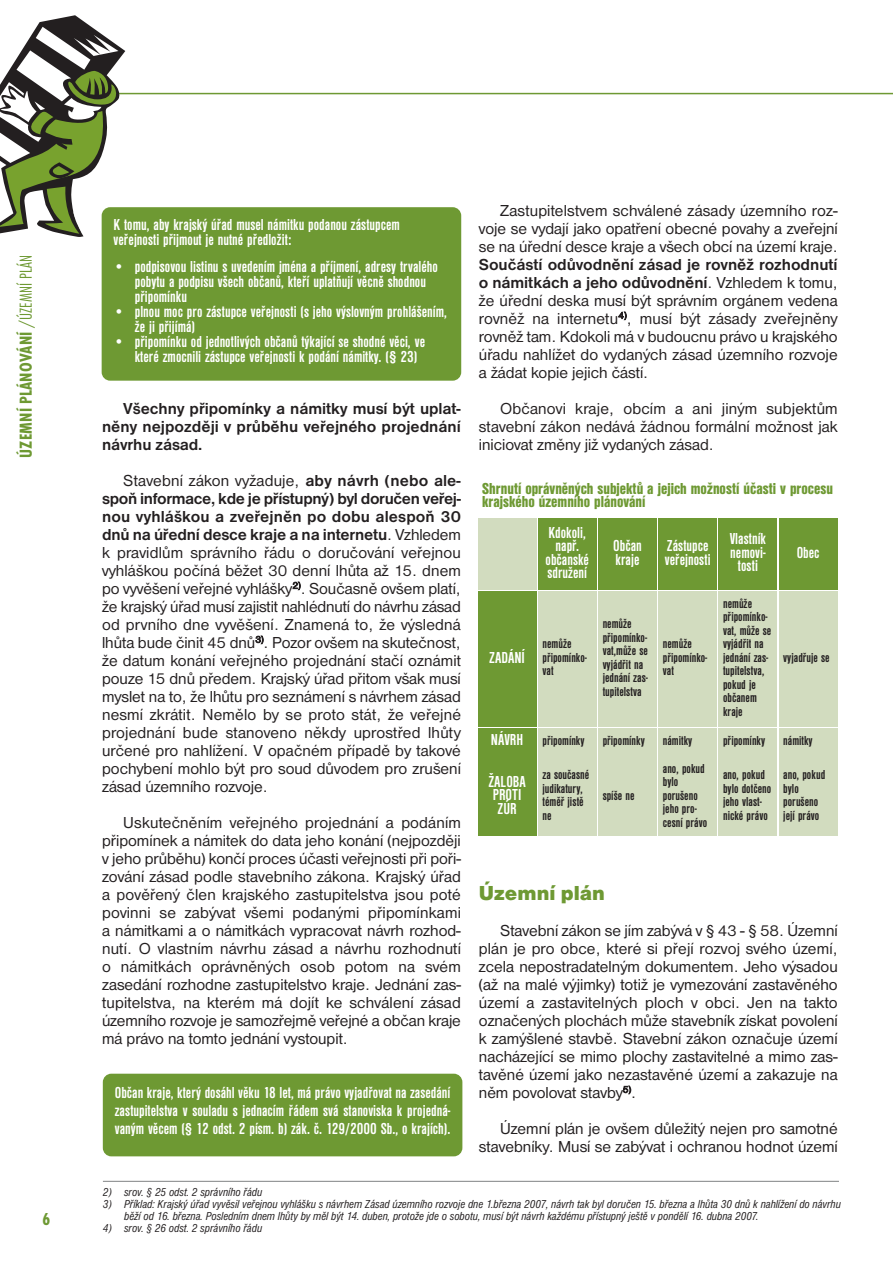
<style>
.page{position:relative;width:893px;height:1263px;background:#fff}
.page>*{position:absolute;margin:0;border:0;box-sizing:border-box;transform-origin:0 0}
.t1{font:900 21px "Nimbus San DCE";color:#6e9933}
.t2{font:700 condensed 18px "Futura TOT";letter-spacing:.015em;color:#6e9933}
.t3{font:16.5px/18px "Nimbus San DCE";color:#231f20;text-align:justify}
.t4{font:16.5px/13.5px "Nimbus San DCE Bol Con";color:#fff}
.t5{font:700 16.5px/18px "Nimbus San DCE";color:#231f20;text-align:justify}
.t6{font:16.5px/13.5px "Nimbus San DCE Bla Con";color:#6e9933}
.t7{font:13.5px/13.5px "Nimbus San DCE Bol Con";color:#231f20}
.t8{font:12px/12px "Nimbus San DCE Reg Con Ita";color:#231f20}
.s1{font-family:"Futura TOT Ligh Cond";font-weight:400;font-stretch:normal}
.s2{font-weight:700}
.s3{font-size:16.5px;color:#fff}
</style>
<div class="page">
<hr style="left:0;top:93px;width:893px;height:1px;background:#6e9933">
<svg style="left:0;top:15px;width:125px;height:222px"></svg>
<div style="left:102px;top:207px;width:359px;height:174px;background:#6e9933;border-radius:9px"></div>
<div style="left:103px;top:1074px;width:359px;height:82px;background:#6e9933;border-radius:9px"></div>
<hr style="left:103px;top:1181px;width:736px;height:1px;background:#808284">
<div style="left:478px;top:518px;width:58px;height:72px;background:#d2dcbf"></div>
<div style="left:538px;top:518px;width:59px;height:72px;background:#6e9933"></div>
<div style="left:598px;top:518px;width:59px;height:72px;background:#6e9933"></div>
<div style="left:658px;top:518px;width:59px;height:72px;background:#6e9933"></div>
<div style="left:719px;top:518px;width:58px;height:72px;background:#6e9933"></div>
<div style="left:779px;top:518px;width:58px;height:72px;background:#6e9933"></div>
<div style="left:478px;top:591px;width:58px;height:135px;background:#6e9933"></div>
<div style="left:538px;top:591px;width:59px;height:135px;background:#d2dcbf"></div>
<div style="left:598px;top:591px;width:59px;height:135px;background:#d2dcbf"></div>
<div style="left:658px;top:591px;width:59px;height:135px;background:#d2dcbf"></div>
<div style="left:719px;top:591px;width:58px;height:135px;background:#d2dcbf"></div>
<div style="left:779px;top:591px;width:58px;height:135px;background:#d2dcbf"></div>
<div style="left:478px;top:728px;width:58px;height:27px;background:#6e9933"></div>
<div style="left:538px;top:728px;width:59px;height:27px;background:#d2dcbf"></div>
<div style="left:598px;top:728px;width:59px;height:27px;background:#d2dcbf"></div>
<div style="left:658px;top:728px;width:59px;height:27px;background:#d2dcbf"></div>
<div style="left:719px;top:728px;width:58px;height:27px;background:#d2dcbf"></div>
<div style="left:779px;top:728px;width:58px;height:27px;background:#d2dcbf"></div>
<div style="left:478px;top:757px;width:58px;height:79px;background:#6e9933"></div>
<div style="left:538px;top:757px;width:59px;height:79px;background:#d2dcbf"></div>
<div style="left:598px;top:757px;width:59px;height:79px;background:#d2dcbf"></div>
<div style="left:658px;top:757px;width:59px;height:79px;background:#d2dcbf"></div>
<div style="left:719px;top:757px;width:58px;height:79px;background:#d2dcbf"></div>
<div style="left:779px;top:757px;width:58px;height:79px;background:#d2dcbf"></div>
<p class="t2" style="left:20px;top:458px;width:205px;rotate:-90deg">ÚZEMNÍ PLÁNOVÁNÍ <span class="s1">/ÚZEMNÍ PLÁN</span></p>
<p class="t2" style="left:43px;top:1213px;width:9px">6</p>
<p class="t4" style="left:114px;top:218px;width:288px;line-height:15px">K tomu, aby krajský úřad musel námitku podanou zástupcem veřejnosti přijmout je nutné předložit:</p>
<p class="t4" style="left:135px;top:260px;width:305px;line-height:15px;text-indent:-21px">• podpisovou listinu s uvedením jména a příjmení, adresy trvalého pobytu a podpisu všech občanů, kteří uplatňují věcně shodnou připomínku</p>
<p class="t4" style="left:135px;top:305px;width:314px;line-height:15px;text-indent:-21px">• plnou moc pro zástupce veřejnosti (s jeho výslovným prohlášením, že ji přijímá)</p>
<p class="t4" style="left:135px;top:335px;width:292px;line-height:15px;text-indent:-21px">• připomínku od jednotlivých občanů týkající se shodné věci, ve které zmocnili zástupce veřejnosti k podání námitky. (§ 23)</p>
<p class="t5" style="left:102px;top:401px;width:360px;text-indent:21px">Všechny připomínky a námitky musí být uplat&shy;něny nejpozději v průběhu veřejného projednání návrhu zásad.</p>
<p class="t3" style="left:102px;top:473px;width:360px;text-indent:21px">Stavební zákon vyžaduje, <span class="s2">aby návrh (nebo ale&shy;spoň informace, kde je přístupný) byl doručen veřej&shy;nou vyhláškou a zveřejněn po dobu alespoň 30 dnů na úřední desce kraje a na internetu</span>. Vzhledem k pravidlům správního řádu o doručování veřejnou vyhláškou počíná běžet 30 denní lhůta až 15. dnem po vyvěšení veřejné vyhlášky<sup>2)</sup>. Současně ovšem platí, že krajský úřad musí zajistit nahlédnutí do návrhu zásad od prvního dne vyvěšení. Znamená to, že výsledná lhůta bude činit 45 dnů<sup>3)</sup>. Pozor ovšem na skutečnost, že datum konání veřejného projednání stačí oznámit pouze 15 dnů předem. Krajský úřad přitom však musí myslet na to, že lhůtu pro seznámení s návrhem zásad nesmí zkrátit. Nemělo by se proto stát, že veřejné projednání bude stanoveno někdy uprostřed lhůty určené pro nahlížení. V opačném případě by takové pochybení mohlo být pro soud důvodem pro zrušení zásad územního rozvoje.</p>
<p class="t3" style="left:102px;top:815px;width:360px;text-indent:21px">Uskutečněním veřejného projednání a podáním připomínek a námitek do data jeho konání (nejpozději v jeho průběhu) končí proces účasti veřejnosti při poři&shy;zování zásad podle stavebního zákona. Krajský úřad a pověřený člen krajského zastupitelstva jsou poté povinni se zabývat všemi podanými připomínkami a námitkami a o námitkách vypracovat návrh rozhod&shy;nutí. O vlastním návrhu zásad a návrhu rozhodnutí o námitkách oprávněných osob potom na svém zasedání rozhodne zastupitelstvo kraje. Jednání zas&shy;tupitelstva, na kterém má dojít ke schválení zásad územního rozvoje je samozřejmě veřejné a občan kraje má právo na tomto jednání vystoupit.</p>
<p class="t4" style="left:115px;top:1085px;width:337px;line-height:18px;text-align:justify">Občan kraje, který dosáhl věku 18 let, má právo vyjadřovat na zasedání zastupitelstva v souladu s jednacím řádem svá stanoviska k projedná&shy;vaným věcem (§ 12 odst. 2 písm. b) zák. č. 129/2000 Sb., o krajích).</p>
<p class="t3" style="left:479px;top:203px;width:360px;text-indent:21px">Zastupitelstvem schválené zásady územního roz&shy;voje se vydají jako opatření obecné povahy a zveřejní se na úřední desce kraje a všech obcí na území kraje.</p>
<p class="t3" style="left:479px;top:257px;width:360px"><span class="s2">Součástí odůvodnění zásad je rovněž rozhodnutí o námitkách a jeho odůvodnění</span>. Vzhledem k tomu, že úřední deska musí být správním orgánem vedena rovněž na internetu<sup>4)</sup>, musí být zásady zveřejněny rovněž tam. Kdokoli má v budoucnu právo u krajského úřadu nahlížet do vydaných zásad územního rozvoje a žádat kopie jejich částí.</p>
<p class="t3" style="left:479px;top:401px;width:360px;text-indent:21px">Občanovi kraje, obcím a ani jiným subjektům stavební zákon nedává žádnou formální možnost jak iniciovat změny již vydaných zásad.</p>
<p class="t6" style="left:482px;top:483px;width:352px">Shrnutí oprávněných subjektů a jejich možností účasti v procesu krajského územního plánování</p>
<p class="t4" style="left:546px;top:526px;width:45px;text-align:center">Kdokoli, např. občanské sdružení</p>
<p class="t4" style="left:613px;top:540px;width:30px">Občan kraje</p>
<p class="t4" style="left:665px;top:540px;width:47px">Zástupce veřejnosti</p>
<p class="t4" style="left:730px;top:533px;width:38px;text-align:center">Vlastník nemovi&shy;tosti</p>
<p class="t4" style="left:797px;top:547px;width:24px">Obec</p>
<p class="t4" style="left:489px;top:651px;width:37px">ZADÁNÍ</p>
<p class="t7" style="left:542px;top:638px;width:46px">nemůže připomínko&shy;vat</p>
<p class="t7" style="left:603px;top:618px;width:47px">nemůže připomínko&shy;vat,může se vyjádřit na jednání zas&shy;tupitelstva</p>
<p class="t7" style="left:663px;top:638px;width:46px">nemůže připomínko&shy;vat</p>
<p class="t7" style="left:723px;top:597px;width:50px">nemůže připomínko&shy;vat, může se vyjádřit na jednání zas&shy;tupitelstva, pokud je občanem kraje</p>
<p class="t7" style="left:783px;top:651px;width:48px">vyjadřuje se</p>
<p class="t7" style="left:491px;top:734px;width:95px"><span class="s3">NÁVRH</span> připomínky</p>
<p class="t7" style="left:603px;top:734px;width:44px">připomínky</p>
<p class="t7" style="left:663px;top:734px;width:31px">námitky</p>
<p class="t7" style="left:723px;top:734px;width:44px">připomínky</p>
<p class="t7" style="left:783px;top:734px;width:31px">námitky</p>
<p class="t4" style="left:488px;top:775px;width:39px">ŽALOBA<br>PROTI<br>ZÚR</p>
<p class="t7" style="left:542px;top:769px;width:48px">za současné judikatury, téměř jistě ne</p>
<p class="t7" style="left:663px;top:762px;width:46px">ano, pokud bylo porušeno jeho pro&shy;cesní právo</p>
<p class="t7" style="left:723px;top:769px;width:50px">ano, pokud bylo dotčeno jeho vlast&shy;nické právo</p>
<p class="t7" style="left:783px;top:769px;width:43px">ano, pokud bylo porušeno její právo</p>
<p class="t7" style="left:603px;top:789px;width:33px">spíše ne</p>
<p class="t1" style="left:479px;top:886px;width:128px">Územní plán</p>
<p class="t3" style="left:479px;top:923px;width:360px;text-indent:21px">Stavební zákon se jím zabývá v § 43 - § 58. Územní plán je pro obce, které si přejí rozvoj svého území, zcela nepostradatelným dokumentem. Jeho výsadou (až na malé výjimky) totiž je vymezování zastavěného území a zastavitelných ploch v obci. Jen na takto označených plochách může stavebník získat povolení k zamýšlené stavbě. Stavební zákon označuje území nacházející se mimo plochy zastavitelné a mimo zas&shy;tavěné území jako nezastavěné území a zakazuje na něm povolovat stavby<sup>5)</sup>.</p>
<p class="t3" style="left:479px;top:1121px;width:360px;text-align:right">Územní plán je ovšem důležitý nejen pro samotné stavebníky. Musí se zabývat i ochranou hodnot území</p>
<p class="t8" style="left:103px;top:1187px;width:161px">2) srov. § 25 odst. 2 správního řádu</p>
<p class="t8" style="left:124px;top:1199px;width:718px;text-indent:-21px">3) Příklad: Krajský úřad vyvěsil veřejnou vyhlášku s návrhem Zásad územního rozvoje dne 1.března 2007, návrh tak byl doručen 15. března a lhůta 30 dnů k nahlížení do návrhu běží od 16. března. Posledním dnem lhůty by měl být 14. duben, protože jde o sobotu, musí být návrh každému přístupný ještě v pondělí 16. dubna 2007.</p>
<p class="t8" style="left:103px;top:1223px;width:161px">4) srov. § 26 odst. 2 správního řádu</p>
</div>
